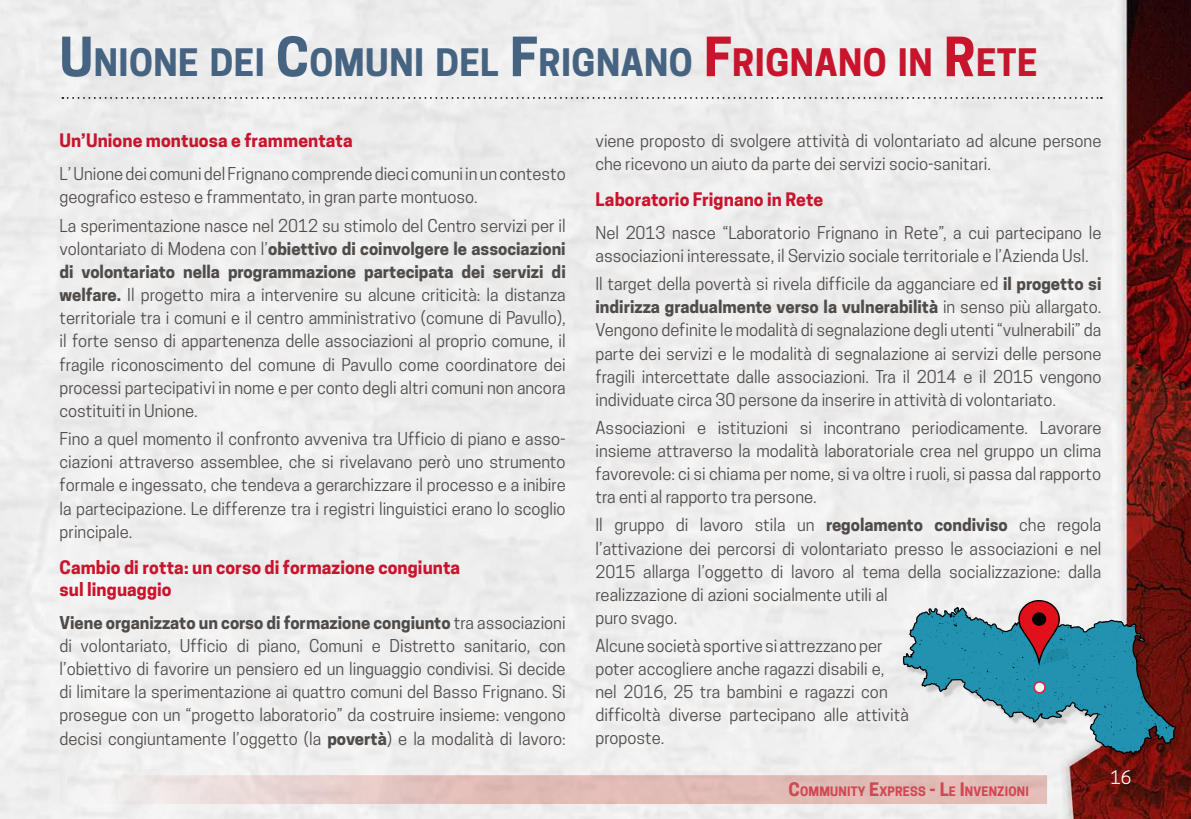
<style>
.page{position:relative;width:1191px;height:819px;background:#fff}
.page>*{position:absolute;margin:0;border:0;box-sizing:border-box;transform-origin:0 0}
.t1{font:700 35.52px "Cooper Hewitt";letter-spacing:.015em;color:#466482}
.t2{font:700 17.5px/21.3px "Cooper Hewitt";letter-spacing:.005em;color:#c8152d}
.t3{font:17.5px "Cooper Hewitt";color:#fff}
.t4{font:16.62px/23.1px "Cooper Hewitt";color:#4f4b49}
.t5{font:700 12.25px "Cooper Hewitt";letter-spacing:.015em;color:#d14752}
.s1{font-size:50.75px}
.s2{font-size:50.75px;color:#c8152d}
.s3{color:#c8152d}
.s4{font-weight:700}
.s5{font-size:17.5px}
</style>
<div class="page">
<img style="left:0;top:0;width:1191px;height:819px">
<svg style="left:60px;top:775px;width:987px;height:29px;background:#e4c6c3"></svg>
<svg style="left:62px;top:97px;width:1039px;height:2px"></svg>
<div style="left:906px;top:610px;width:277px;height:152px;background:#000;opacity:.15"></div>
<svg style="left:903px;top:607px;width:272px;height:147px"></svg>
<svg style="left:904px;top:607px;width:54px;height:55px"></svg>
<div style="left:1034px;top:682px;width:11px;height:10px;background:#fff;border-radius:50%"></div>
<div style="left:1033px;top:681px;width:13px;height:12px;border:2px solid #cd2f44;border-radius:50%"></div>
<svg style="left:1018px;top:600px;width:50px;height:66px;background:#7e6070"></svg>
<div style="left:1032px;top:612px;width:14px;height:13px;background:#000;border-radius:50%"></div>
<h1 class="t1" style="left:60px;top:42px;width:979px"><span class="s1">U</span>NIONE DEI <span class="s1">C</span>OMUNI DEL <span class="s1">F</span>RIGNANO <span class="s2">F</span><span class="s3">RIGNANO IN</span> <span class="s2">R</span><span class="s3">ETE</span></h1>
<p class="t2" style="left:60px;top:130px;width:295px">Un’Unione montuosa e frammentata</p>
<p class="t4" style="left:60px;top:162px;width:507px">L’ Unione dei comuni del Frignano comprende dieci comuni in un contesto geografico esteso e frammentato, in gran parte montuoso.</p>
<p class="t4" style="left:60px;top:214px;width:508px;text-align:justify">La sperimentazione nasce nel 2012 su stimolo del Centro servizi per il volontariato di Modena con l’<span class="s4">obiettivo di coinvolgere le associazioni di volontariato nella programmazione partecipata dei servizi di welfare.</span> Il progetto mira a intervenire su alcune criticità: la distanza territoriale tra i comuni e il centro amministrativo (comune di Pavullo), il forte senso di appartenenza delle associazioni al proprio comune, il fragile riconoscimento del comune di Pavullo come coordinatore dei processi partecipativi in nome e per conto degli altri comuni non ancora costituiti in Unione.</p>
<p class="t4" style="left:60px;top:427px;width:508px;text-align:justify">Fino a quel momento il confronto avveniva tra Ufficio di piano e asso&shy;ciazioni attraverso assemblee, che si rivelavano però uno strumento formale e ingessato, che tendeva a gerarchizzare il processo e a inibire la partecipazione. Le differenze tra i registri linguistici erano lo scoglio principale.</p>
<p class="t2" style="left:60px;top:557px;width:402px">Cambio di rotta: un corso di formazione congiunta sul linguaggio</p>
<p class="t4" style="left:60px;top:611px;width:508px;text-align:justify"><span class="s4">Viene organizzato un corso di formazione congiunto</span> tra associazioni di volontariato, Ufficio di piano, Comuni e Distretto sanitario, con l’obiettivo di favorire un pensiero ed un linguaggio condivisi. Si decide di limitare la sperimentazione ai quattro comuni del Basso Frignano. Si prosegue con un “progetto laboratorio” da costruire insieme: vengono decisi congiuntamente l’oggetto (la <span class="s4">povertà</span>) e la modalità di lavoro:</p>
<p class="t4" style="left:595px;top:129px;width:507px">viene proposto di svolgere attività di volontariato ad alcune persone che ricevono un aiuto da parte dei servizi socio-sanitari.</p>
<p class="t2" style="left:595px;top:189px;width:229px">Laboratorio Frignano in Rete</p>
<p class="t4" style="left:595px;top:221px;width:507px">Nel 2013 nasce “Laboratorio Frignano in Rete”, a cui partecipano le associazioni interessate, il Servizio sociale territoriale e l’Azienda Usl.</p>
<p class="t4" style="left:595px;top:272px;width:507px;text-align:justify">Il target della povertà si rivela difficile da agganciare ed <span class="s4">il progetto si indirizza gradualmente verso la vulnerabilità</span> in senso più allargato.<br>Vengono definite le modalità di segnalazione degli utenti “vulnerabili” da parte dei servizi e le modalità di segnalazione ai servizi delle persone fragili intercettate dalle associazioni. Tra il 2014 e il 2015 vengono individuate circa 30 persone da inserire in attività di volontariato.</p>
<p class="t4" style="left:595px;top:416px;width:507px;text-align:justify">Associazioni e istituzioni si incontrano periodicamente. Lavorare insieme attraverso la modalità laboratoriale crea nel gruppo un clima favorevole: ci si chiama per nome, si va oltre i ruoli, si passa dal rapporto tra enti al rapporto tra persone.</p>
<p class="t4" style="left:595px;top:513px;width:507px">Il gruppo di lavoro stila un <span class="s4">regolamento condiviso</span> che regola l’attivazione dei percorsi di volontariato presso le associazioni e nel 2015 allarga l’oggetto di lavoro al tema della socializzazione: dalla realizzazione di azioni socialmente utili al<br>puro svago.</p>
<p class="t4" style="left:595px;top:634px;width:315px">Alcune società sportive si attrezzano per poter accogliere anche ragazzi disabili e, nel 2016, 25 tra bambini e ragazzi con difficoltà diverse partecipano alle attività proposte.</p>
<p class="t5" style="left:788px;top:784px;width:242px"><span class="s5">C</span>OMMUNITY <span class="s5">E</span>XPRESS <span class="s5">- L</span>E <span class="s5">I</span> NVENZIONI</p>
<p class="t3" style="left:1110px;top:767px;width:22px">16</p>
</div>
